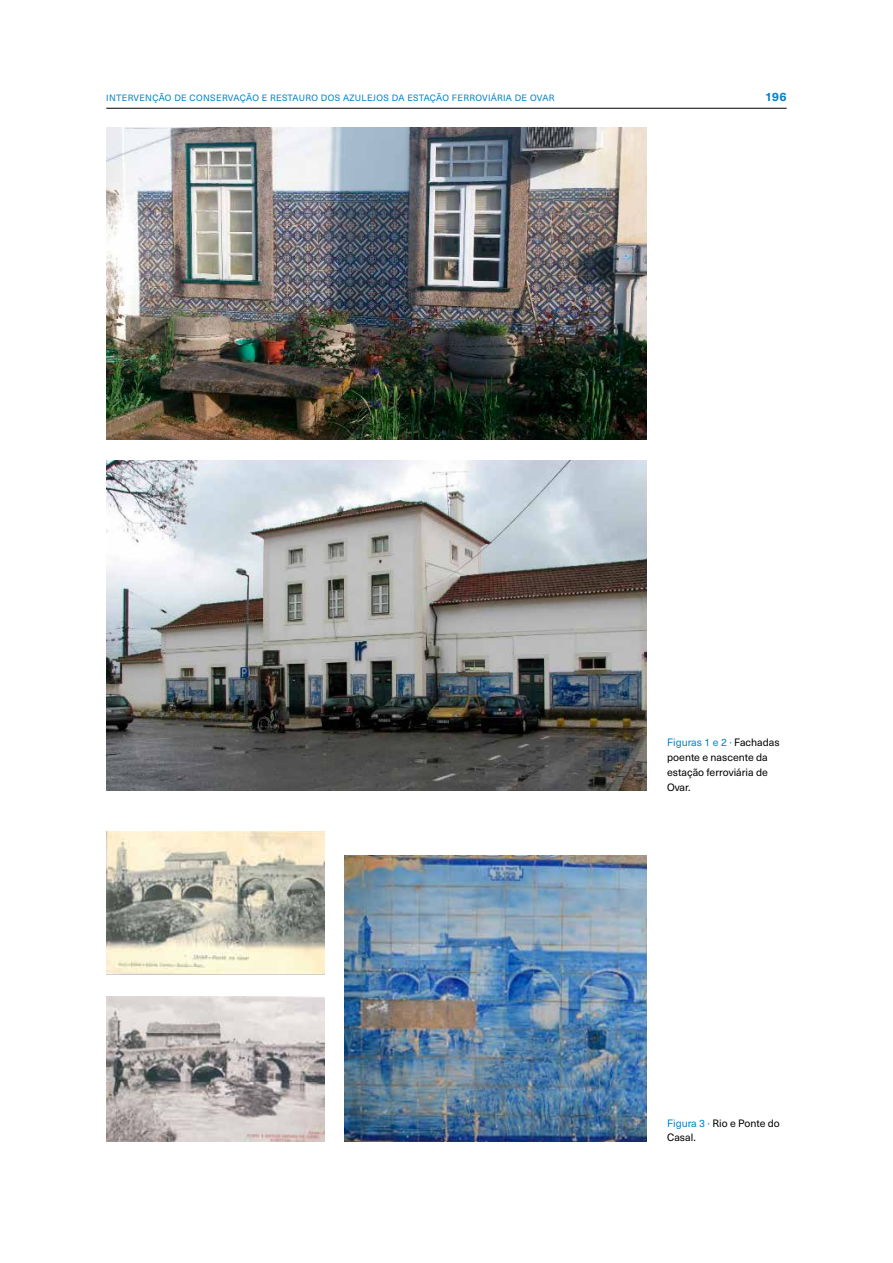
<style>
.page{position:relative;width:893px;height:1263px;background:#fff}
.page>*{position:absolute;margin:0;border:0;box-sizing:border-box;transform-origin:0 0}
.t1{font:700 12px "Neue Haas Unica Pro";color:#0082ca}
.t2{font:10.5px/14.7px "Neue Haas Unica Pro";color:#000}
.t3{font:9px "Neue Haas Unica Pro";letter-spacing:.025em;color:#0082ca}
.s1{color:#0082ca}
</style>
<div class="page">
<hr style="left:106px;top:108px;width:681px;height:1px;background:#000">
<img style="left:106px;top:128px;width:540px;height:312px">
<img style="left:106px;top:460px;width:540px;height:330px">
<img style="left:106px;top:832px;width:219px;height:143px">
<img style="left:106px;top:997px;width:219px;height:144px">
<img style="left:344px;top:855px;width:302px;height:286px">
<p class="t3" style="left:106px;top:92px;width:450px">INTERVENÇÃO DE CONSERVAÇÃO E RESTAURO DOS AZULEJOS DA ESTAÇÃO FERROVIÁRIA DE OVAR</p>
<p class="t1" style="left:765px;top:89px;width:23px">196</p>
<p class="t2" style="left:667px;top:735px;width:114px"><span class="s1">Figuras 1 e 2 ·</span> Fachadas poente e nascente da estação ferroviária de<br>Ovar.</p>
<p class="t2" style="left:667px;top:1116px;width:114px"><span class="s1">Figura 3 ·</span> Rio e Ponte do<br>Casal.</p>
</div>
